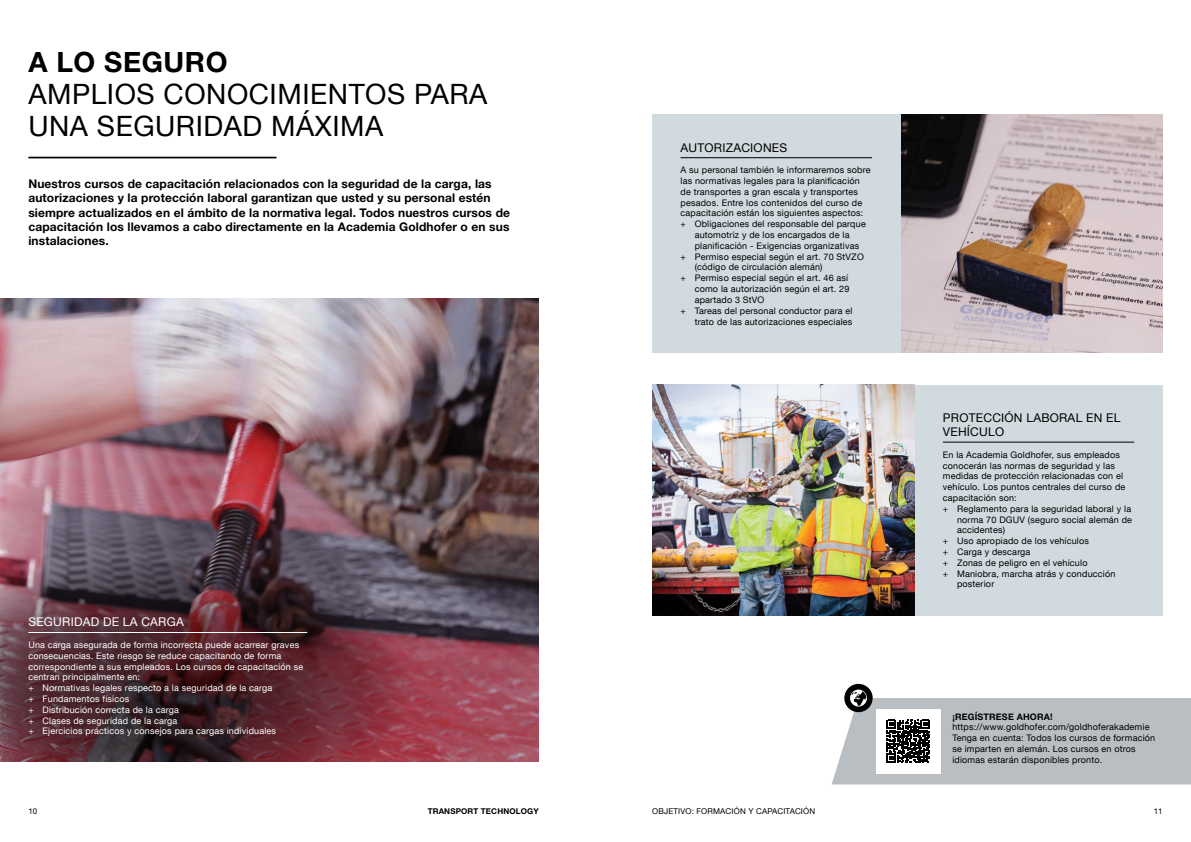
<style>
.page{position:relative;width:1191px;height:842px;background:#fff}
.page>*{position:absolute;margin:0;border:0;box-sizing:border-box;transform-origin:0 0}
.t1{font:28px/32px "Helvetica Neue LT Com";letter-spacing:.02em;color:#000}
.t2{font:700 28px "Helvetica Neue LT Com";letter-spacing:.02em;color:#000}
.t3{font:700 12px/14.4px "Helvetica Neue LT Com";letter-spacing:.01em;color:#000}
.t4{font:12px/14.4px "Helvetica Neue LT Com";letter-spacing:.02em;color:#000}
.t5{font:12px "Helvetica Neue LT Com";letter-spacing:.02em;color:#fff}
.t6{font:9px/10.8px "Helvetica Neue LT Com";letter-spacing:.02em;color:#000}
.t7{font:9px/10.8px "Helvetica Neue LT Com";letter-spacing:.02em;color:#fff}
.t8{font:700 9px "Helvetica Neue LT Com";letter-spacing:.02em;color:#000}
.t9{font:8px "Helvetica Neue LT Com";letter-spacing:.02em;color:#000}
.t10{font:700 8px "Helvetica Neue LT Com";letter-spacing:.02em;color:#000}
</style>
<div class="page">
<img style="left:0;top:298px;width:539px;height:464px">
<svg style="left:0;top:555px;width:413px;height:207px;background:#56313a"></svg>
<hr style="left:28px;top:157px;width:248px;height:1px;background:#000">
<hr style="left:28px;top:632px;width:279px;height:1px;background:#fff">
<img style="left:900px;top:115px;width:262px;height:238px">
<div style="left:652px;top:115px;width:248px;height:238px;background:#d1dadf"></div>
<hr style="left:680px;top:157px;width:192px;height:1px;background:#000">
<div style="left:914px;top:385px;width:248px;height:231px;background:#d1dadf"></div>
<hr style="left:943px;top:442px;width:191px;height:1px;background:#000">
<img style="left:652px;top:385px;width:262px;height:231px">
<div style="left:844px;top:684px;width:28px;height:28px;background:#000;border-radius:50%"></div>
<svg style="left:832px;top:689px;width:359px;height:95px"></svg>
<h1 class="t2" style="left:28px;top:44px;width:201px">A LO SEGURO</h1>
<h1 class="t1" style="left:28px;top:77px;width:460px">AMPLIOS CONOCIMIENTOS PARA<br>UNA SEGURIDAD MÁXIMA</h1>
<p class="t3" style="left:28px;top:176px;width:483px">Nuestros cursos de capacitación relacionados con la seguridad de la carga, las autorizaciones y la protección laboral garantizan que usted y su personal estén siempre actualizados en el ámbito de la normativa legal. Todos nuestros cursos de capacitación los llevamos a cabo directamente en la Academia Goldhofer o en sus instalaciones.</p>
<h2 class="t5" style="left:28px;top:615px;width:157px">SEGURIDAD DE LA CARGA</h2>
<p class="t7" style="left:28px;top:639px;width:276px">Una carga asegurada de forma incorrecta puede acarrear graves consecuencias. Este riesgo se reduce capacitando de forma correspondiente a sus empleados. Los cursos de capacitación se centran principalmente en:<br>+ Normativas legales respecto a la seguridad de la carga<br>+ Fundamentos físicos<br>+ Distribución correcta de la carga<br>+ Clases de seguridad de la carga<br>+ Ejercicios prácticos y consejos para cargas individuales</p>
<h2 class="t4" style="left:680px;top:140px;width:108px">AUTORIZACIONES</h2>
<p class="t6" style="left:680px;top:164px;width:191px">A su personal también le informaremos sobre</p>
<p class="t6" style="left:680px;top:175px;width:181px">las normativas legales para la planificación</p>
<p class="t6" style="left:680px;top:186px;width:179px">de transportes a gran escala y transportes</p>
<p class="t6" style="left:680px;top:197px;width:183px">pesados. Entre los contenidos del curso de</p>
<p class="t6" style="left:680px;top:208px;width:184px">capacitación están los siguientes aspectos:</p>
<p class="t6" style="left:680px;top:218px;width:187px">+ Obligaciones del responsable del parque</p>
<p class="t6" style="left:694px;top:229px;width:156px">automotriz y de los encargados de la</p>
<p class="t6" style="left:694px;top:240px;width:166px">planificación - Exigencias organizativas</p>
<p class="t6" style="left:680px;top:251px;width:185px">+ Permiso especial según el art. 70 StVZO</p>
<p class="t6" style="left:694px;top:262px;width:129px">(código de circulación alemán)</p>
<p class="t6" style="left:680px;top:272px;width:169px">+ Permiso especial según el art. 46 así</p>
<p class="t6" style="left:694px;top:283px;width:156px">como la autorización según el art. 29</p>
<p class="t6" style="left:694px;top:294px;width:71px">apartado 3 StVO</p>
<p class="t6" style="left:680px;top:305px;width:174px">+ Tareas del personal conductor para el</p>
<p class="t6" style="left:694px;top:316px;width:159px">trato de las autorizaciones especiales</p>
<h2 class="t4" style="left:943px;top:410px;width:179px">PROTECCIÓN LABORAL EN EL<br>VEHÍCULO</h2>
<p class="t6" style="left:943px;top:449px;width:179px">En la Academia Goldhofer, sus empleados</p>
<p class="t6" style="left:943px;top:460px;width:174px">conocerán las normas de seguridad y las</p>
<p class="t6" style="left:943px;top:470px;width:182px">medidas de protección relacionadas con el</p>
<p class="t6" style="left:943px;top:481px;width:184px">vehículo. Los puntos centrales del curso de</p>
<p class="t6" style="left:943px;top:492px;width:75px">capacitación son:</p>
<p class="t6" style="left:943px;top:503px;width:190px">+ Reglamento para la seguridad laboral y la</p>
<p class="t6" style="left:957px;top:514px;width:177px">norma 70 DGUV (seguro social alemán de</p>
<p class="t6" style="left:957px;top:524px;width:49px">accidentes)</p>
<p class="t6" style="left:943px;top:535px;width:148px">+ Uso apropiado de los vehículos</p>
<p class="t6" style="left:943px;top:546px;width:89px">+ Carga y descarga</p>
<p class="t6" style="left:943px;top:557px;width:146px">+ Zonas de peligro en el vehículo</p>
<p class="t6" style="left:943px;top:568px;width:174px">+ Maniobra, marcha atrás y conducción</p>
<p class="t6" style="left:957px;top:578px;width:39px">posterior</p>
<p class="t8" style="left:952px;top:711px;width:102px">¡REGÍSTRESE AHORA!</p>
<p class="t6" style="left:952px;top:722px;width:204px">https://www.goldhofer.com/goldhoferakademie Tenga en cuenta: Todos los cursos de formación se imparten en alemán. Los cursos en otros idiomas estarán disponibles pronto.</p>
<p class="t9" style="left:28px;top:806px;width:10px">10</p>
<p class="t10" style="left:428px;top:806px;width:113px">TRANSPORT TECHNOLOGY</p>
<p class="t9" style="left:652px;top:806px;width:164px">Objetivo : FORMACIÓN Y CAPACITACIÓN</p>
<p class="t9" style="left:1153px;top:806px;width:10px">11</p>
</div>
